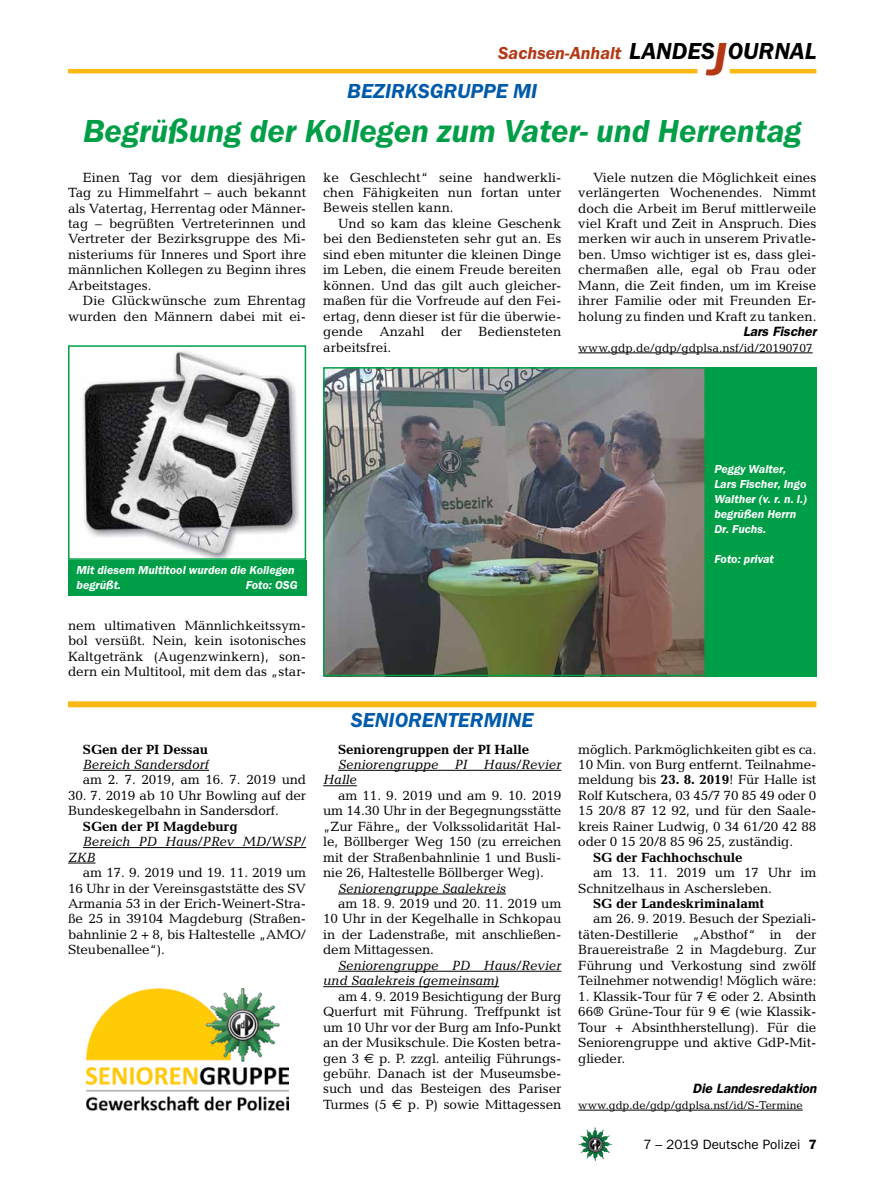
<style>
.page{position:relative;width:893px;height:1191px;background:#fff}
.page>*{position:absolute;margin:0;border:0;box-sizing:border-box;transform-origin:0 0}
.t1{font:italic 600 33px "Franklin Gothic Itc T";color:#009f47}
.t2{font:italic 600 24px "Franklin Gothic Itc T";color:#000}
.t3{font:italic 600 21px "Franklin Gothic Itc T";color:#005baa}
.t4{font:italic 600 18px "Franklin Gothic Itc T";color:#b33916}
.t5{font:13.5px/15.5px "Candida";letter-spacing:-.01em;color:#000;text-align:justify}
.t6{font:italic 13.5px/15.5px "Candida";letter-spacing:-.01em;color:#000}
.t7{font:700 13.5px "Candida";letter-spacing:-.01em;color:#000}
.t8{font:italic 600 13.5px "Franklin Gothic";color:#000}
.t9{font:13.5px "Franklin Gothic";color:#000}
.t10{font:italic 600 12px/15px "Franklin Gothic Itc T";color:#fff}
.t11{font:12px "Candida";color:#000}
.t12{font:11.25px "Candida";color:#000}
.s1{font-size:48px;color:#b33916}
.s2{font-family:"Euro Sans"}
.s3{font-weight:700}
.s4{font-weight:600}
</style>
<div class="page">
<img style="left:578px;top:1127px;width:17px;height:25px">
<hr style="left:730px;top:69px;width:86px;height:4px;background:#fdb913">
<hr style="left:68px;top:69px;width:629px;height:4px;background:#fdb913">
<img style="left:82px;top:351px;width:217px;height:206px">
<div style="left:68px;top:345px;width:238px;height:215px;border:2px solid #009f47"></div>
<div style="left:68px;top:560px;width:238px;height:35px;background:#009f47"></div>
<img style="left:326px;top:370px;width:377px;height:303px">
<div style="left:323px;top:367px;width:383px;height:309px;border:2px solid #009f47"></div>
<div style="left:706px;top:367px;width:110px;height:309px;background:#009f47"></div>
<hr style="left:83px;top:770px;width:126px;height:1px;background:#000">
<hr style="left:83px;top:847px;width:223px;height:1px;background:#000">
<svg style="left:68px;top:862px;width:28px;height:1px"></svg>
<hr style="left:338px;top:770px;width:223px;height:1px;background:#000">
<hr style="left:323px;top:785px;width:34px;height:1px;background:#000">
<hr style="left:338px;top:893px;width:168px;height:1px;background:#000">
<hr style="left:338px;top:971px;width:223px;height:1px;background:#000">
<hr style="left:323px;top:986px;width:176px;height:1px;background:#000">
<hr style="left:578px;top:1109px;width:225px;height:1px;background:#000">
<img style="left:86px;top:988px;width:202px;height:123px">
<div style="left:68px;top:701px;width:748px;height:6px;background:#fdb913"></div>
<hr style="left:578px;top:352px;width:235px;height:1px;background:#000">
<h2 class="t2" style="left:629px;top:37px;width:189px">LANDES<span class="s1">J</span>OURNAL</h2>
<h3 class="t4" style="left:498px;top:42px;width:125px">Sachsen-Anhalt</h3>
<h3 class="t3" style="left:347px;top:79px;width:191px">Bezirksgru ppe MI</h3>
<h1 class="t1" style="left:83px;top:112px;width:721px">Begrüßung der Kollegen zum Vater- und Herrentag</h1>
<p class="t5" style="left:68px;top:169px;width:240px;text-indent:15px">Einen Tag vor dem diesjährigen Tag zu Himmelfahrt – auch bekannt als Vatertag, Herrentag oder Männer&shy;tag – begrüßten Vertreterinnen und Vertreter der Bezirksgruppe des Mi&shy;nisteriums für Inneres und Sport ihre männlichen Kollegen zu Beginn ihres Arbeitstages.</p>
<p class="t5" style="left:68px;top:293px;width:240px;text-align:right">Die Glückwünsche zum Ehrentag wurden den Männern dabei mit ei-</p>
<p class="t5" style="left:323px;top:169px;width:240px">ke Geschlecht“ seine handwerkli&shy;chen Fähigkeiten nun fortan unter Beweis stellen kann.</p>
<p class="t5" style="left:323px;top:216px;width:240px;text-indent:15px">Und so kam das kleine Geschenk bei den Bediensteten sehr gut an. Es sind eben mitunter die kleinen Dinge im Leben, die einem Freude bereiten können. Und das gilt auch gleicher&shy;maßen für die Vorfreude auf den Fei&shy;ertag, denn dieser ist für die überwie&shy;gende Anzahl der Bediensteten arbeitsfrei.</p>
<p class="t5" style="left:578px;top:169px;width:240px;text-indent:15px">Viele nutzen die Möglichkeit eines verlängerten Wochenendes. Nimmt doch die Arbeit im Beruf mittlerweile viel Kraft und Zeit in Anspruch. Dies merken wir auch in unserem Privatle&shy;ben. Umso wichtiger ist es, dass glei&shy;chermaßen alle, egal ob Frau oder Mann, die Zeit finden, um im Kreise ihrer Familie oder mit Freunden Er&shy;holung zu finden und Kraft zu tanken.</p>
<p class="t8" style="left:743px;top:323px;width:75px">Lars Fischer</p>
<p class="t11" style="left:578px;top:341px;width:236px">www.gdp.de/gdp/gdplsa.nsf/id/20190707</p>
<p class="t10" style="left:77px;top:562px;width:220px">Mit diesem Multitool wurden die Kollegen begrüßt.</p>
<p class="t10" style="left:246px;top:577px;width:53px">Foto: OSG</p>
<p class="t5" style="left:68px;top:617px;width:240px">nem ultimativen Männlichkeitssym&shy;bol versüßt. Nein, kein isotonisches Kaltgetränk (Augenzwinkern), son&shy;dern ein Multitool, mit dem das „star-</p>
<p class="t7" style="left:83px;top:741px;width:127px">SGen der PI Dessau</p>
<p class="t6" style="left:83px;top:756px;width:128px">Bereich Sandersdorf</p>
<p class="t5" style="left:83px;top:772px;width:225px">am 2. 7. 2019, am 16. 7. 2019 und</p>
<p class="t5" style="left:68px;top:787px;width:240px">30. 7. 2019 ab 10 Uhr Bowling auf der<br>Bundeskegelbahn in Sandersdorf.</p>
<p class="t7" style="left:83px;top:818px;width:156px">SGen der PI Magdeburg</p>
<p class="t6" style="left:68px;top:833px;width:240px;text-indent:15px">Bereich PD Haus/PRev MD/WSP/<br>ZKB</p>
<p class="t5" style="left:68px;top:864px;width:240px;text-indent:15px">am 17. 9. 2019 und 19. 11. 2019 um 16 Uhr in der Vereinsgaststätte des SV Armania 53 in der Erich-Weinert-Stra&shy;ße 25 in 39104 Magdeburg (Straßen&shy;bahnlinie 2 + 8, bis Haltestelle „AMO/ Steubenallee“).</p>
<p class="t10" style="left:714px;top:461px;width:94px">Peggy Walter,<br>Lars Fischer, Ingo<br>Walther (v. r. n. l.) begrüßen Herrn<br>Dr. Fuchs.</p>
<p class="t10" style="left:714px;top:551px;width:61px">Foto: privat</p>
<h3 class="t3" style="left:351px;top:708px;width:59px">Seniorenterm</h3>
<h3 class="t3" style="left:502px;top:708px;width:20px">ine</h3>
<p class="t7" style="left:338px;top:741px;width:193px">Seniorengruppen der PI Halle</p>
<p class="t6" style="left:323px;top:756px;width:240px;text-indent:15px">Seniorengruppe PI Haus/Revier<br>Halle</p>
<p class="t5" style="left:323px;top:787px;width:240px;text-indent:15px">am 11. 9. 2019 und am 9. 10. 2019 um 14.30 Uhr in der Begegnungsstätte „Zur Fähre„ der Volkssolidarität Hal&shy;le, Böllberger Weg 150 (zu erreichen mit der Straßenbahnlinie 1 und Busli&shy;nie 26, Haltestelle Böllberger Weg).</p>
<p class="t6" style="left:338px;top:880px;width:169px">Seniorengruppe Saalekreis</p>
<p class="t5" style="left:323px;top:895px;width:240px;text-indent:15px">am 18. 9. 2019 und 20. 11. 2019 um 10 Uhr in der Kegelhalle in Schkopau in der Ladenstraße, mit anschließen&shy;dem Mittagessen.</p>
<p class="t6" style="left:323px;top:957px;width:240px;text-indent:15px">Seniorengruppe PD Haus/Revier und Saalekreis (gemeinsam)</p>
<p class="t5" style="left:323px;top:988px;width:240px;text-indent:15px">am 4. 9. 2019 Besichtigung der Burg Querfurt mit Führung. Treffpunkt ist um 10 Uhr vor der Burg am Info-Punkt an der Musikschule. Die Kosten betra&shy;gen 3 <span class="s2">€</span> p. P. zzgl. anteilig Führungs&shy;gebühr. Danach ist der Museumsbe&shy;such und das Besteigen des Pariser Turmes (5 <span class="s2">€</span> p. P) sowie Mittagessen</p>
<p class="t5" style="left:578px;top:741px;width:240px">möglich. Parkmöglichkeiten gibt es ca.<br>10 Min. von Burg entfernt. Teilnahme&shy;meldung bis <span class="s3">23. 8. 2019</span>! Für Halle ist Rolf Kutschera, 03 45/7 70 85 49 oder 0<br>15 20/8 87 12 92, und für den Saale&shy;kreis Rainer Ludwig, 0 34 61/20 42 88 oder 0 15 20/8 85 96 25, zuständig.</p>
<p class="t7" style="left:593px;top:849px;width:151px">SG der Fachhochschule</p>
<p class="t5" style="left:578px;top:864px;width:240px;text-indent:15px">am 13. 11. 2019 um 17 Uhr im<br>Schnitzelhaus in Aschersleben.</p>
<p class="t7" style="left:593px;top:895px;width:172px">SG der Landeskriminalamt</p>
<p class="t5" style="left:578px;top:911px;width:240px;text-indent:15px">am 26. 9. 2019. Besuch der Speziali&shy;täten-Destillerie „Absthof“ in der Brauereistraße 2 in Magdeburg. Zur Führung und Verkostung sind zwölf Teilnehmer notwendig! Möglich wäre:</p>
<p class="t5" style="left:578px;top:988px;width:240px">1. Klassik-Tour für 7 <span class="s2">€</span> oder 2. Absinth 66® Grüne-Tour für 9 <span class="s2">€</span> (wie Klassik-Tour + Absinthherstellung). Für die Seniorengruppe und aktive GdP-Mit&shy;glieder.</p>
<p class="t8" style="left:692px;top:1080px;width:125px">Die Landesredaktion</p>
<p class="t12" style="left:578px;top:1098px;width:226px">www.gdp.de/gdp/gdplsa.nsf/id/S-Termine</p>
<p class="t9" style="left:643px;top:1136px;width:175px">7 – 2019 Deutsche Polizei <span class="s4">7</span></p>
</div>
